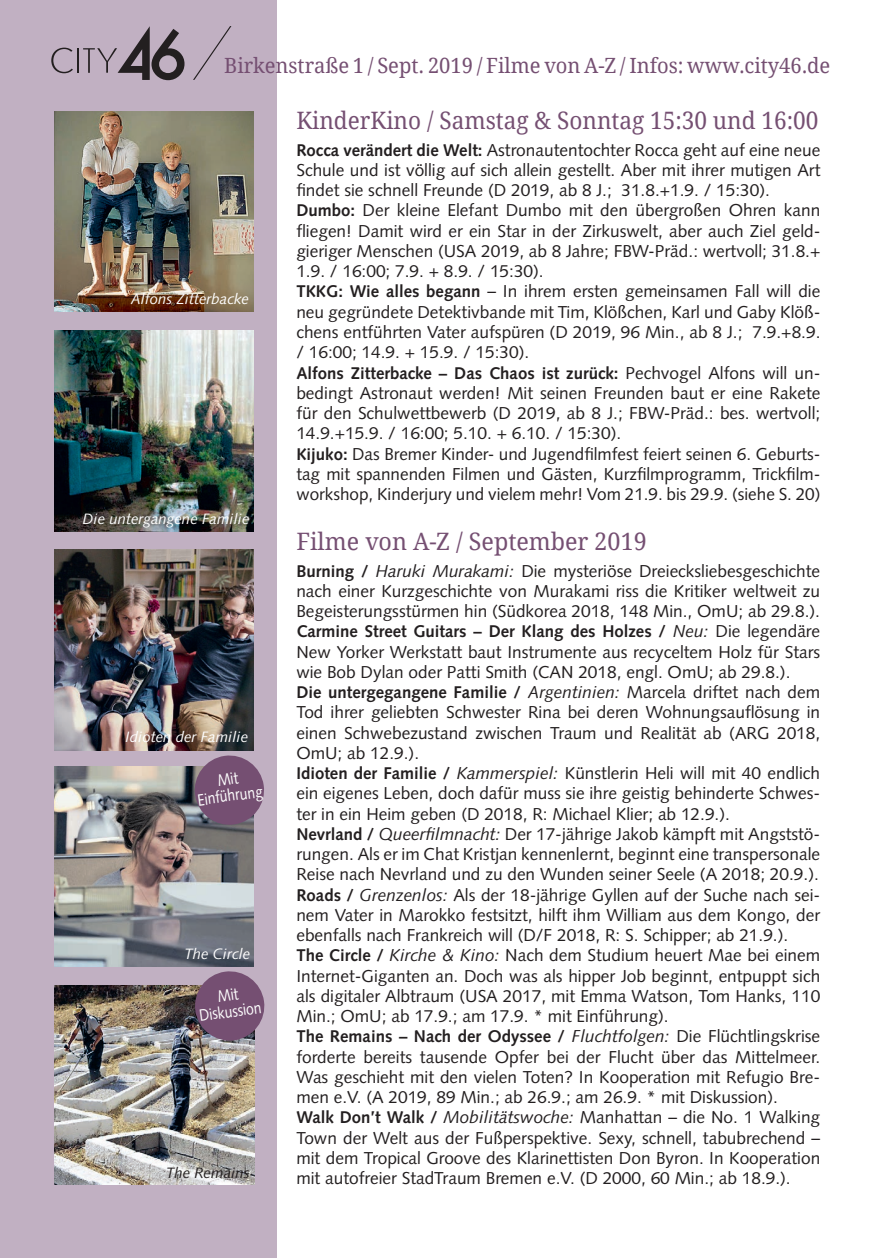
<style>
.page{position:relative;width:887px;height:1258px;background:#fff}
.page>*{position:absolute;margin:0;border:0;box-sizing:border-box;transform-origin:0 0}
.t1{font:24px "Droid Serif";color:#754f72;scale:.94 1}
.t2{font:24px "Droid Serif";color:#754f72}
.t3{font:21px "Droid Serif";color:#754f72;scale:.96 1}
.t4{font:17.25px/20.2px "Syntax";color:#231f20}
.t5{font:700 16.95px "Syntax";color:#231f20}
.t6{font:16.5px/16.5px "Syntax";color:#fff;text-align:center;scale:.84 1}
.t7{font:italic 15px "Syntax";color:#fff}
.t8{font:italic 15px "Syntax";color:#231f20}
.s1{font-weight:700;font-size:16.95px}
.s2{font-weight:400;font-size:17.25px}
.s3{font-style:italic}
.s4{font-weight:400;font-style:italic;font-size:17.25px}
</style>
<div class="page">
<hr style="left:886px;top:0;width:1px;height:1258px;background:#c1b0c2">
<div style="left:0;top:0;width:277px;height:1258px;background:#c1b0c2"></div>
<svg style="left:193px;top:26px;width:38px;height:54px"></svg>
<hr style="left:77px;top:48px;width:2px;height:25px;background:#231f20">
<svg style="left:51px;top:48px;width:22px;height:25px"></svg>
<svg style="left:83px;top:26px;width:101px;height:54px"></svg>
<img style="left:54px;top:549px;width:200px;height:202px">
<img style="left:55px;top:985px;width:199px;height:200px">
<img style="left:54px;top:330px;width:200px;height:201px">
<img style="left:54px;top:111px;width:200px;height:200px">
<img style="left:54px;top:766px;width:200px;height:200px">
<svg style="left:192px;top:755px;width:72px;height:72px;background:#7e607d"></svg>
<svg style="left:193px;top:971px;width:72px;height:72px;background:#80617d"></svg>
<p class="t3" style="left:224px;top:52px;width:633px">Birkenstraße 1 / Sept. 2019 / Filme von A-Z / Infos: www.city46.de</p>
<h1 class="t1" style="left:296px;top:106px;width:557px">KinderKino / Samstag &amp; Sonntag 15:30 und 16:00</h1>
<p class="t4" style="left:296px;top:140px;width:525px"><span class="s1">Rocca verändert die Welt:</span> Astronautentochter Rocca geht auf eine neue Schule und ist völlig auf sich allein gestellt. Aber mit ihrer mutigen Art findet sie schnell Freunde (D 2019, ab 8 J.; 31.8.+1.9. / 15:30).<br><span class="s1">Dumbo:</span> Der kleine Elefant Dumbo mit den übergroßen Ohren kann fliegen! Damit wird er ein Star in der Zirkuswelt, aber auch Ziel geld&shy;gieriger Menschen (USA 2019, ab 8 Jahre; FBW-Präd.: wertvoll; 31.8.+ 1.9. / 16:00; 7.9. + 8.9. / 15:30).<br><span class="s1">TKKG: Wie alles begann</span> – In ihrem ersten gemeinsamen Fall will die neu gegründete Detektivbande mit Tim, Klößchen, Karl und Gaby Klöß&shy;chens entführten Vater aufspüren (D 2019, 96 Min., ab 8 J.; 7.9.+8.9. / 16:00; 14.9. + 15.9. / 15:30).</p>
<p class="t5" style="left:296px;top:363px;width:525px">Alfons Zitterbacke – Das Chaos ist zurück: <span class="s2">Pechvogel Alfons will un-</span></p>
<p class="t4" style="left:296px;top:383px;width:525px">bedingt Astronaut werden! Mit seinen Freunden baut er eine Rakete für den Schulwettbewerb (D 2019, ab 8 J.; FBW-Präd.: bes. wertvoll; 14.9.+15.9. / 16:00; 5.10. + 6.10. / 15:30).<br><span class="s1">Kijuko:</span> Das Bremer Kinder- und Jugendfilmfest feiert seinen 6. Geburts&shy;tag mit spannenden Filmen und Gästen, Kurzfilmprogramm, Trickfilm&shy;workshop, Kinderjury und vielem mehr! Vom 21.9. bis 29.9. (siehe S. 20)</p>
<h1 class="t2" style="left:296px;top:526px;width:352px">Filme von A-Z / September 2019</h1>
<p class="t4" style="left:296px;top:560px;width:525px;text-align:justify"><span class="s1">Burning /</span> <span class="s3">Haruki Murakami:</span> Die mysteriöse Dreiecksliebesgeschichte nach einer Kurzgeschichte von Murakami riss die Kritiker weltweit zu Begeisterungsstürmen hin (Südkorea 2018, 148 Min., OmU; ab 29.8.).</p>
<p class="t5" style="left:296px;top:622px;width:525px">Carmine Street Guitars – Der Klang des Holzes / <span class="s4">Neu:</span> <span class="s2">Die legendäre</span></p>
<p class="t4" style="left:296px;top:641px;width:525px">New Yorker Werkstatt baut Instrumente aus recyceltem Holz für Stars wie Bob Dylan oder Patti Smith (CAN 2018, engl. OmU; ab 29.8.).</p>
<p class="t5" style="left:296px;top:682px;width:525px">Die untergegangene Familie / <span class="s4">Argentinien:</span> <span class="s2">Marcela driftet nach dem</span></p>
<p class="t4" style="left:296px;top:702px;width:525px">Tod ihrer geliebten Schwester Rina bei deren Wohnungsauflösung in einen Schwebezustand zwischen Traum und Realität ab (ARG 2018, OmU; ab 12.9.).<br><span class="s1">Idioten der Familie /</span> <span class="s3">Kammerspiel:</span> Künstlerin Heli will mit 40 endlich ein eigenes Leben, doch dafür muss sie ihre geistig behinderte Schwes&shy;ter in ein Heim geben (D 2018, R: Michael Klier; ab 12.9.).<br><span class="s1">Nevrland /</span> <span class="s3">Queerfilmnacht:</span> Der 17-jährige Jakob kämpft mit Angststö&shy;rungen. Als er im Chat Kristjan kennenlernt, beginnt eine transpersonale Reise nach Nevrland und zu den Wunden seiner Seele (A 2018; 20.9.).<br><span class="s1">Roads /</span> <span class="s3">Grenzenlos:</span> Als der 18-jährige Gyllen auf der Suche nach sei&shy;nem Vater in Marokko festsitzt, hilft ihm William aus dem Kongo, der ebenfalls nach Frankreich will (D/F 2018, R: S. Schipper; ab 21.9.).<br><span class="s1">The Circle /</span> <span class="s3">Kirche &amp; Kino:</span> Nach dem Studium heuert Mae bei einem Internet-Giganten an. Doch was als hipper Job beginnt, entpuppt sich als digitaler Albtraum (USA 2017, mit Emma Watson, Tom Hanks, 110<br>Min.; OmU; ab 17.9.; am 17.9. * mit Einführung).</p>
<p class="t5" style="left:296px;top:1027px;width:525px">The Remains – Nach der Odyssee / <span class="s4">Fluchtfolgen:</span> <span class="s2">Die Flüchtlingskrise</span></p>
<p class="t4" style="left:296px;top:1046px;width:525px">forderte bereits tausende Opfer bei der Flucht über das Mittelmeer.<br>Was geschieht mit den vielen Toten? In Kooperation mit Refugio Bre&shy;men e.V. (A 2019, 89 Min.; ab 26.9.; am 26.9. * mit Diskussion).<br><span class="s1">Walk Don’t Walk /</span> <span class="s3">Mobilitätswoche:</span> Manhattan – die No. 1 Walking Town der Welt aus der Fußperspektive. Sexy, schnell, tabubrechend – mit dem Tropical Groove des Klarinettisten Don Byron. In Kooperation mit autofreier StadTraum Bremen e.V. (D 2000, 60 Min.; ab 18.9.).</p>
<p class="t7" style="left:131px;top:290px;width:120px">Alfons Zitterbacke</p>
<p class="t7" style="left:83px;top:510px;width:168px">Die untergangene Familie</p>
<p class="t7" style="left:126px;top:728px;width:124px">Idioten der Familie</p>
<p class="t6" style="left:194px;top:775px;width:79px;rotate:-8deg">Mit<br>Einführung</p>
<p class="t7" style="left:184px;top:945px;width:67px">The Circle</p>
<p class="t6" style="left:196px;top:991px;width:76px;rotate:-8deg">Mit<br>Diskussion</p>
<p class="t8" style="left:166px;top:1163px;width:85px">The Remains</p>
</div>
